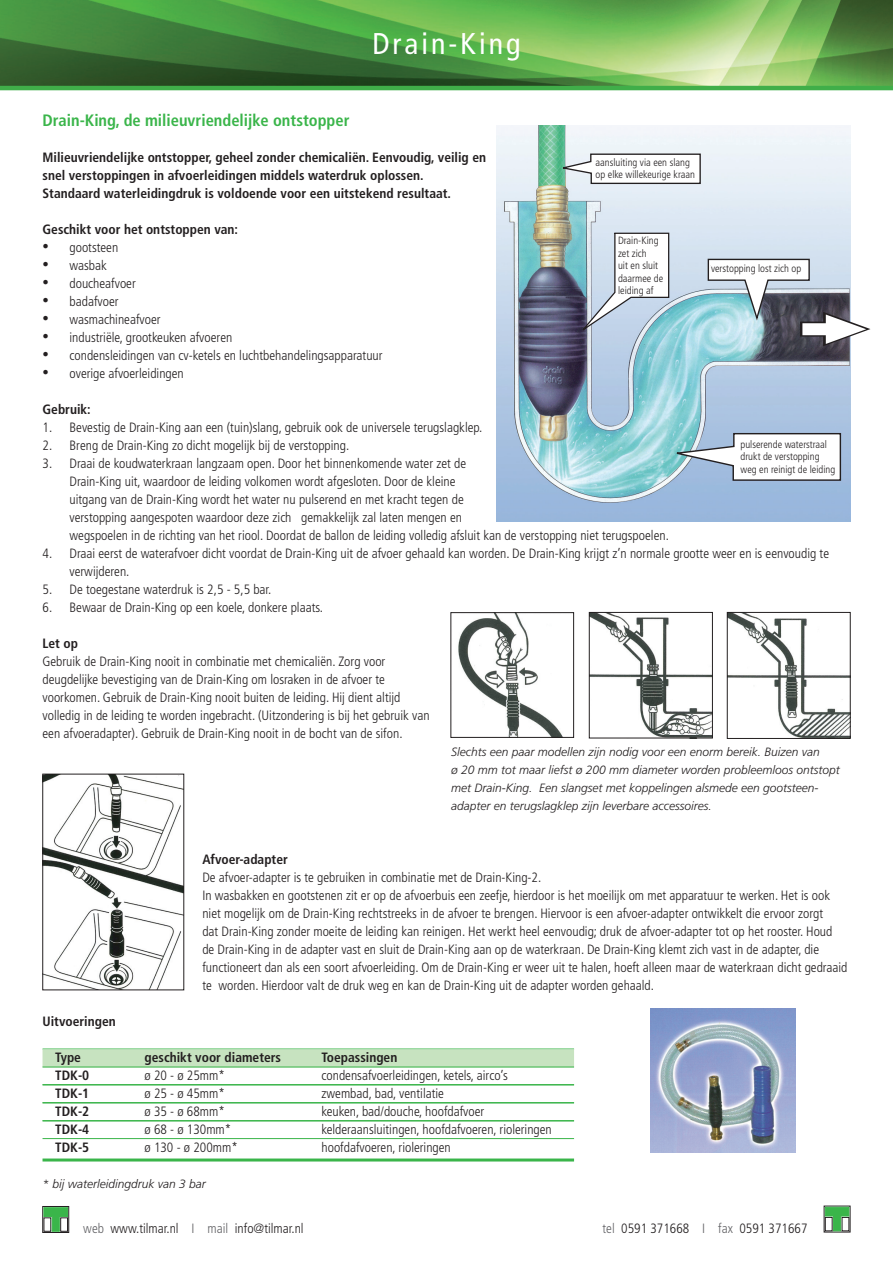
<style>
.page{position:relative;width:893px;height:1263px;background:#fff}
.page>*{position:absolute;margin:0;border:0;box-sizing:border-box;transform-origin:0 0}
.t1{font:condensed 30px "Frutiger LT Std";letter-spacing:.1em;color:#fff}
.t2{font:700 condensed 16.5px "Frutiger LT Std";color:#3ab54a}
.Tussenlijn_tabel_2{font:300 condensed 13.5px/18px "Frutiger LT Std";color:#231f20}
.Lijn_boven_tabel{font:700 condensed 13.5px/18px "Frutiger LT Std";color:#231f20}
.Lijn_om_tabel_af_te{font:300 condensed 13.5px "Frutiger LT Std";color:#231f20}
.Tussenlijn_tabel_2-2{font:700 condensed 13.5px "Frutiger LT Std";color:#231f20}
.Lijn_om_tabel_af_te-2{font:700 condensed 13.5px "Frutiger LT Std";color:#231f20}
.t3{font:12.45px "Times New Roman";color:#231f20;scale:1.04 1}
.t4{font:italic 300 12px/18px "Frutiger LT Std";color:#231f20}
.t5{font:300 condensed 10.5px/12.6px "Frutiger LT Std";color:#231f20}
.s1{font-family:"Times New Roman";font-weight:400;font-stretch:normal;font-size:18px}
.s2{color:#636366}
</style>
<div class="page">
<img style="left:0;top:0;width:893px;height:86px">
<hr style="left:0;top:86px;width:893px;height:4px;background:#40ae49">
<div style="left:42px;top:1206px;width:27px;height:27px;border:1px solid #231f20"></div>
<svg style="left:43px;top:1207px;width:25px;height:25px"></svg>
<svg style="left:825px;top:1207px;width:24px;height:24px"></svg>
<img style="left:651px;top:1008px;width:145px;height:144px">
<img style="left:497px;top:126px;width:353px;height:396px">
<img style="left:458px;top:614px;width:105px;height:122px">
<div style="left:451px;top:612px;width:123px;height:126px;border:1px solid #231f20"></div>
<img style="left:729px;top:614px;width:119px;height:123px">
<div style="left:727px;top:612px;width:123px;height:127px;border:1px solid #231f20"></div>
<img style="left:591px;top:614px;width:120px;height:122px">
<div style="left:589px;top:612px;width:124px;height:126px;border:1px solid #231f20"></div>
<img style="left:45px;top:776px;width:137px;height:212px">
<svg style="left:562px;top:153px;width:139px;height:32px"></svg>
<svg style="left:576px;top:232px;width:94px;height:104px"></svg>
<svg style="left:707px;top:258px;width:103px;height:65px"></svg>
<svg style="left:668px;top:432px;width:174px;height:49px"></svg>
<div style="left:711px;top:264px;width:97px;height:14px;background:#fff"></div>
<svg style="left:800px;top:322px;width:23px;height:15px"></svg>
<div style="left:802px;top:323px;width:41px;height:12px;background:#fff"></div>
<svg style="left:823px;top:312px;width:47px;height:34px"></svg>
<hr style="left:43px;top:1048px;width:531px;height:1px;background:#3ab54a">
<div style="left:43px;top:1049px;width:531px;height:18px;background:#c7e3c0"></div>
<hr style="left:43px;top:1066px;width:531px;height:1px;background:#3ab54a">
<hr style="left:43px;top:1084px;width:531px;height:1px;background:#3ab54a">
<hr style="left:43px;top:1102px;width:531px;height:1px;background:#3ab54a">
<hr style="left:43px;top:1120px;width:531px;height:1px;background:#3ab54a">
<hr style="left:43px;top:1138px;width:531px;height:1px;background:#3ab54a">
<hr style="left:43px;top:1158px;width:531px;height:3px;background:#3ab54a">
<p class="t1" style="left:372px;top:27px;width:150px">Drain-King</p>
<p class="t2" style="left:43px;top:110px;width:308px">Drain-King, de milieuvriendelijke ontstopper</p>
<p class="Lijn_boven_tabel" style="left:43px;top:148px;width:445px">Milieuvriendelijke ontstopper, geheel zonder chemicaliën. Eenvoudig, veilig en snel verstoppingen in afvoerleidingen middels waterdruk oplossen.</p>
<p class="Lijn_boven_tabel" style="left:43px;top:184px;width:410px">Standaard waterleidingdruk is voldoende voor een uitstekend resultaat.</p>
<p class="Lijn_boven_tabel" style="left:43px;top:220px;width:197px">Geschikt voor het ontstoppen van:</p>
<p class="Tussenlijn_tabel_2" style="left:43px;top:239px;width:77px"><span class="s1">•</span> gootsteen</p>
<p class="Tussenlijn_tabel_2" style="left:43px;top:257px;width:66px"><span class="s1">•</span> wasbak</p>
<p class="Tussenlijn_tabel_2" style="left:43px;top:275px;width:95px"><span class="s1">•</span> doucheafvoer</p>
<p class="Tussenlijn_tabel_2" style="left:43px;top:293px;width:78px"><span class="s1">•</span> badafvoer</p>
<p class="Tussenlijn_tabel_2" style="left:43px;top:311px;width:120px"><span class="s1">•</span> wasmachineafvoer</p>
<p class="Tussenlijn_tabel_2" style="left:43px;top:329px;width:191px"><span class="s1">•</span> industriële, grootkeuken afvoeren</p>
<p class="Tussenlijn_tabel_2" style="left:43px;top:347px;width:342px"><span class="s1">•</span> condensleidingen van cv-ketels en luchtbehandelingsapparatuur</p>
<p class="Tussenlijn_tabel_2" style="left:43px;top:365px;width:143px"><span class="s1">•</span> overige afvoerleidingen</p>
<p class="Lijn_boven_tabel" style="left:43px;top:400px;width:50px">Gebruik:</p>
<p class="Tussenlijn_tabel_2" style="left:43px;top:419px;width:442px">1. Bevestig de Drain-King aan een (tuin)slang, gebruik ook de universele terugslagklep.</p>
<p class="Tussenlijn_tabel_2" style="left:43px;top:437px;width:308px">2. Breng de Drain-King zo dicht mogelijk bij de verstopping.</p>
<p class="Tussenlijn_tabel_2" style="left:70px;top:455px;width:398px;text-indent:-27px">3. Draai de koudwaterkraan langzaam open. Door het binnenkomende water zet de Drain-King uit, waardoor de leiding volkomen wordt afgesloten. Door de kleine uitgang van de Drain-King wordt het water nu pulserend en met kracht tegen de verstopping aangespoten waardoor deze zich gemakkelijk zal laten mengen en</p>
<p class="t5" style="left:596px;top:156px;width:101px">aansluiting via een slang op elke willekeurige kraan</p>
<p class="t5" style="left:618px;top:234px;width:47px">Drain-King zet zich<br>uit en sluit daarmee de leiding af</p>
<p class="t5" style="left:711px;top:262px;width:92px">verstopping lost zich op</p>
<p class="t3" style="left:711px;top:261px;width:83px">Verstopping lost</p>
<p class="t5" style="left:740px;top:438px;width:96px">pulserende waterstraal drukt de verstopping weg en reinigt de leiding</p>
<p class="Tussenlijn_tabel_2" style="left:70px;top:527px;width:601px">wegspoelen in de richting van het riool. Doordat de ballon de leiding volledig afsluit kan de verstopping niet terugspoelen.</p>
<p class="Tussenlijn_tabel_2" style="left:70px;top:545px;width:761px;text-indent:-27px">4. Draai eerst de waterafvoer dicht voordat de Drain-King uit de afvoer gehaald kan worden. De Drain-King krijgt z’n normale grootte weer en is eenvoudig te verwijderen.</p>
<p class="Tussenlijn_tabel_2" style="left:43px;top:581px;width:230px">5. De toegestane waterdruk is 2,5 - 5,5 bar.</p>
<p class="Tussenlijn_tabel_2" style="left:43px;top:599px;width:282px">6. Bewaar de Drain-King op een koele, donkere plaats.</p>
<p class="Lijn_boven_tabel" style="left:43px;top:634px;width:37px">Let op</p>
<p class="Tussenlijn_tabel_2" style="left:43px;top:653px;width:344px">Gebruik de Drain-King nooit in combinatie met chemicaliën. Zorg voor</p>
<p class="Tussenlijn_tabel_2" style="left:43px;top:671px;width:344px">deugdelijke bevestiging van de Drain-King om losraken in de afvoer te</p>
<p class="Tussenlijn_tabel_2" style="left:43px;top:689px;width:359px">voorkomen. Gebruik de Drain-King nooit buiten de leiding. Hij dient altijd</p>
<p class="Tussenlijn_tabel_2" style="left:43px;top:707px;width:389px">volledig in de leiding te worden ingebracht. (Uitzondering is bij het gebruik van</p>
<p class="Tussenlijn_tabel_2" style="left:43px;top:725px;width:362px">een afvoeradapter). Gebruik de Drain-King nooit in de bocht van de sifon.</p>
<p class="t4" style="left:451px;top:743px;width:390px">Slechts een paar modellen zijn nodig voor een enorm bereik. Buizen van<br>ø 20 mm tot maar liefst ø 200 mm diameter worden probleemloos ontstopt met Drain-King. Een slangset met koppelingen alsmede een gootsteen&shy;adapter en terugslagklep zijn leverbare accessoires.</p>
<p class="Lijn_boven_tabel" style="left:202px;top:850px;width:87px">Afvoer-adapter</p>
<p class="Tussenlijn_tabel_2" style="left:202px;top:869px;width:340px">De afvoer-adapter is te gebruiken in combinatie met de Drain-King-2.</p>
<p class="Tussenlijn_tabel_2" style="left:202px;top:887px;width:646px">In wasbakken en gootstenen zit er op de afvoerbuis een zeefje, hierdoor is het moeilijk om met apparatuur te werken. Het is ook niet mogelijk om de Drain-King rechtstreeks in de afvoer te brengen. Hiervoor is een afvoer-adapter ontwikkelt die ervoor zorgt<br>dat Drain-King zonder moeite de leiding kan reinigen. Het werkt heel eenvoudig; druk de afvoer-adapter tot op het rooster. Houd de Drain-King in de adapter vast en sluit de Drain-King aan op de waterkraan. De Drain-King klemt zich vast in de adapter, die functioneert dan als een soort afvoerleiding. Om de Drain-King er weer uit te halen, hoeft alleen maar de waterkraan dicht gedraaid te worden. Hierdoor valt de druk weg en kan de Drain-King uit de adapter worden gehaald.</p>
<p class="Lijn_boven_tabel" style="left:43px;top:1012px;width:75px">Uitvoeringen</p>
<p class="Lijn_boven_tabel" style="left:55px;top:1048px;width:27px">Type</p>
<p class="Lijn_boven_tabel" style="left:145px;top:1048px;width:138px">geschikt voor diameters</p>
<p class="Lijn_boven_tabel" style="left:322px;top:1048px;width:77px">Toepassingen</p>
<p class="Tussenlijn_tabel_2-2" style="left:55px;top:1067px;width:36px">TDK-0</p>
<p class="Tussenlijn_tabel_2" style="left:145px;top:1067px;width:82px">ø 20 - ø 25mm*</p>
<p class="Tussenlijn_tabel_2" style="left:322px;top:1067px;width:188px">condensafvoerleidingen, ketels, airco’s</p>
<p class="Tussenlijn_tabel_2-2" style="left:55px;top:1085px;width:36px">TDK-1</p>
<p class="Tussenlijn_tabel_2" style="left:145px;top:1085px;width:82px">ø 25 - ø 45mm*</p>
<p class="Tussenlijn_tabel_2" style="left:322px;top:1085px;width:124px">zwembad, bad, ventilatie</p>
<p class="Tussenlijn_tabel_2-2" style="left:55px;top:1103px;width:36px">TDK-2</p>
<p class="Tussenlijn_tabel_2" style="left:145px;top:1103px;width:82px">ø 35 - ø 68mm*</p>
<p class="Tussenlijn_tabel_2" style="left:322px;top:1103px;width:164px">keuken, bad/douche, hoofdafvoer</p>
<p class="Tussenlijn_tabel_2-2" style="left:55px;top:1121px;width:36px">TDK-4</p>
<p class="Tussenlijn_tabel_2" style="left:145px;top:1121px;width:88px">ø 68 - ø 130mm*</p>
<p class="Tussenlijn_tabel_2" style="left:322px;top:1121px;width:232px">kelderaansluitingen, hoofdafvoeren, rioleringen</p>
<p class="Lijn_om_tabel_af_te-2" style="left:55px;top:1139px;width:36px">TDK-5</p>
<p class="Lijn_om_tabel_af_te" style="left:145px;top:1140px;width:95px">ø 130 - ø 200mm*</p>
<p class="Lijn_om_tabel_af_te" style="left:322px;top:1140px;width:131px">hoofdafvoeren, rioleringen</p>
<p class="t4" style="left:43px;top:1175px;width:165px">* bij waterleidingdruk van 3 bar</p>
<p class="Tussenlijn_tabel_2" style="left:83px;top:1219px;width:222px"><span class="s2">web</span> www.tilmar.nl <span class="s2">I mail</span> info@tilmar.nl</p>
<p class="Tussenlijn_tabel_2" style="left:602px;top:1219px;width:206px"><span class="s2">tel</span> 0591 371668 <span class="s2">I fax</span> 0591 371667</p>
</div>
